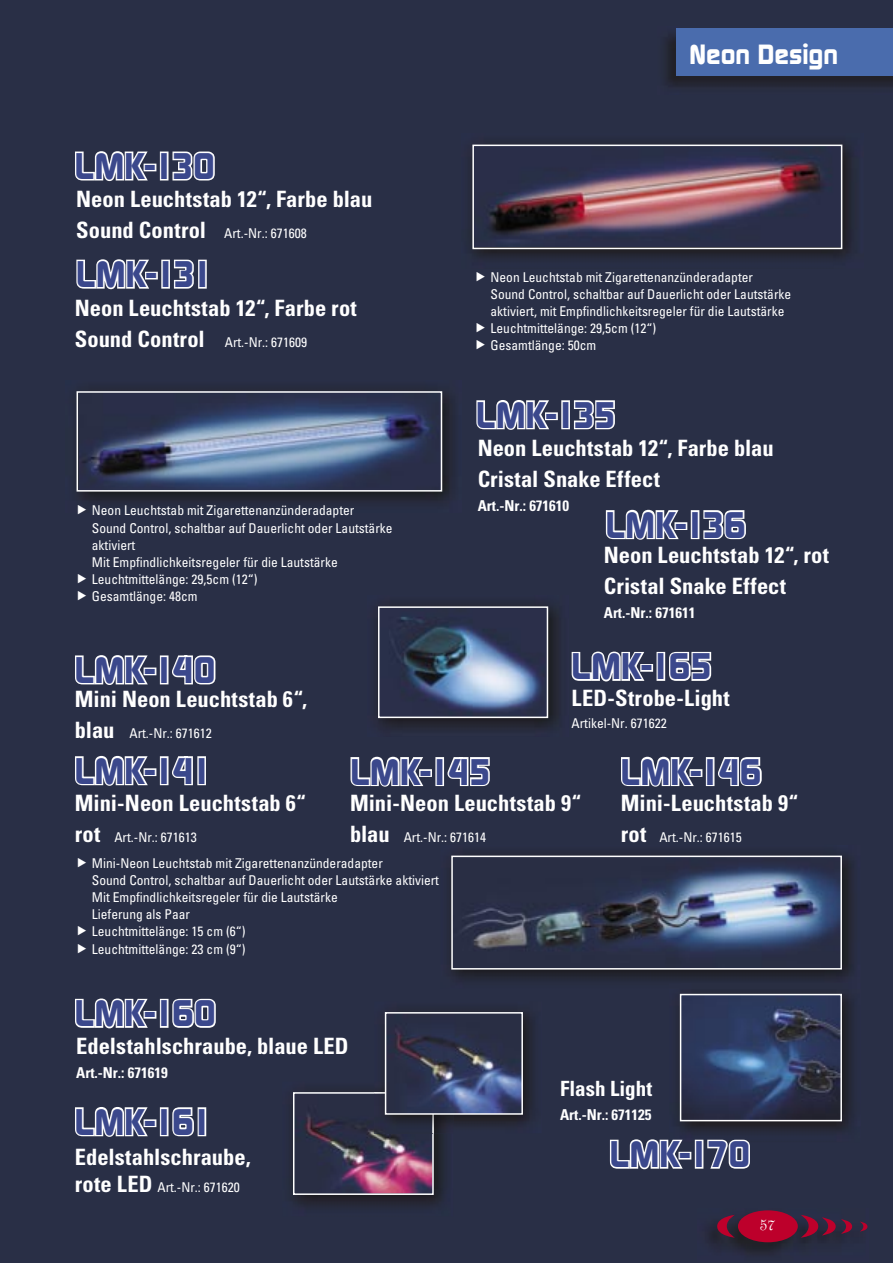
<style>
.page{position:relative;width:893px;height:1263px;background:#292f46}
.page>*{position:absolute;margin:0;border:0;box-sizing:border-box;transform-origin:0 0}
.t1{font:700 36px "Digital";letter-spacing:.005em;color:#3b488c}
.t2{font:700 27px "Digital";color:#fff}
.t3{font:700 condensed 22.5px/31.2px "Univers";color:#fff}
.t4{font:700 condensed 21px "Univers";color:#fff}
.t5{font:21px "French Script";color:#fff}
.t6{font:700 condensed 15px "Univers";color:#fff}
.t7{font:condensed 13.5px/17.1px "Univers";color:#fff}
.s1{font-weight:700;font-size:22.5px}
</style>
<div class="page">
<svg style="left:76px;top:259px;width:76px;height:31px"></svg>
<div style="left:145px;top:272px;width:13px;height:7px;border:3px solid #fff"></div>
<div style="left:161px;top:260px;width:9px;height:29px;border:3px solid #fff"></div>
<svg style="left:173px;top:259px;width:21px;height:30px"></svg>
<div style="left:198px;top:260px;width:9px;height:29px;border:3px solid #fff"></div>
<svg style="left:75px;top:151px;width:75px;height:31px"></svg>
<div style="left:144px;top:164px;width:12px;height:7px;border:3px solid #fff"></div>
<div style="left:160px;top:152px;width:8px;height:28px;border:3px solid #fff"></div>
<svg style="left:172px;top:151px;width:43px;height:30px"></svg>
<svg style="left:476px;top:400px;width:76px;height:30px"></svg>
<div style="left:545px;top:412px;width:13px;height:8px;border:3px solid #fff"></div>
<div style="left:561px;top:400px;width:9px;height:29px;border:3px solid #fff"></div>
<svg style="left:573px;top:400px;width:42px;height:30px"></svg>
<svg style="left:75px;top:755px;width:75px;height:31px"></svg>
<div style="left:144px;top:768px;width:12px;height:8px;border:3px solid #fff"></div>
<div style="left:160px;top:756px;width:8px;height:29px;border:3px solid #fff"></div>
<svg style="left:172px;top:756px;width:21px;height:30px"></svg>
<div style="left:197px;top:756px;width:9px;height:29px;border:3px solid #fff"></div>
<svg style="left:75px;top:655px;width:75px;height:30px"></svg>
<div style="left:144px;top:667px;width:12px;height:8px;border:3px solid #fff"></div>
<div style="left:160px;top:655px;width:8px;height:29px;border:3px solid #fff"></div>
<svg style="left:172px;top:655px;width:44px;height:30px"></svg>
<svg style="left:621px;top:756px;width:73px;height:31px"></svg>
<div style="left:690px;top:769px;width:12px;height:8px;border:3px solid #fff"></div>
<div style="left:706px;top:757px;width:8px;height:29px;border:3px solid #fff"></div>
<svg style="left:718px;top:757px;width:44px;height:30px"></svg>
<svg style="left:350px;top:756px;width:74px;height:31px"></svg>
<div style="left:419px;top:769px;width:13px;height:8px;border:3px solid #fff"></div>
<div style="left:435px;top:757px;width:9px;height:29px;border:3px solid #fff"></div>
<svg style="left:447px;top:757px;width:43px;height:30px"></svg>
<svg style="left:75px;top:1107px;width:75px;height:30px"></svg>
<div style="left:144px;top:1119px;width:12px;height:8px;border:3px solid #fff"></div>
<div style="left:160px;top:1107px;width:8px;height:29px;border:3px solid #fff"></div>
<svg style="left:172px;top:1107px;width:22px;height:30px"></svg>
<div style="left:198px;top:1107px;width:8px;height:29px;border:3px solid #fff"></div>
<svg style="left:75px;top:998px;width:75px;height:31px"></svg>
<div style="left:144px;top:1011px;width:12px;height:8px;border:3px solid #fff"></div>
<div style="left:160px;top:999px;width:8px;height:29px;border:3px solid #fff"></div>
<svg style="left:172px;top:998px;width:44px;height:30px"></svg>
<svg style="left:293px;top:1012px;width:230px;height:183px"></svg>
<img style="left:469px;top:143px;width:384px;height:116px">
<img style="left:472px;top:145px;width:370px;height:104px">
<img style="left:76px;top:389px;width:377px;height:113px">
<svg style="left:77px;top:391px;width:365px;height:101px"></svg>
<img style="left:449px;top:854px;width:404px;height:127px">
<img style="left:451px;top:855px;width:391px;height:114px">
<svg style="left:605px;top:509px;width:74px;height:31px"></svg>
<div style="left:674px;top:522px;width:13px;height:8px;border:3px solid #fff"></div>
<div style="left:691px;top:510px;width:8px;height:29px;border:3px solid #fff"></div>
<svg style="left:703px;top:510px;width:43px;height:30px"></svg>
<svg style="left:572px;top:652px;width:72px;height:29px"></svg>
<div style="left:640px;top:664px;width:13px;height:8px;border:3px solid #fff"></div>
<div style="left:656px;top:652px;width:9px;height:29px;border:3px solid #fff"></div>
<svg style="left:669px;top:651px;width:43px;height:30px"></svg>
<img style="left:376px;top:604px;width:184px;height:126px">
<svg style="left:378px;top:606px;width:170px;height:112px"></svg>
<img style="left:680px;top:992px;width:173px;height:139px">
<svg style="left:609px;top:994px;width:233px;height:176px"></svg>
<img style="left:708px;top:1210px;width:160px;height:45px">
<svg style="left:800px;top:1215px;width:52px;height:23px"></svg>
<svg style="left:860px;top:1221px;width:7px;height:10px"></svg>
<svg style="left:717px;top:1215px;width:18px;height:23px"></svg>
<div style="left:738px;top:1210px;width:60px;height:32px;background:#bd002b;border-radius:50%"></div>
<img style="left:665px;top:28px;width:228px;height:59px">
<div style="left:677px;top:29px;width:216px;height:46px;background:#4a6cad"></div>
<h1 class="t1" style="left:75px;top:145px;width:142px">LMK-130</h1>
<h3 class="t3" style="left:76px;top:183px;width:298px">Neon Leuchtstab 12“, Farbe blau</h3>
<p class="t7" style="left:76px;top:225px;width:232px"><span class="s1">Sound Control</span> Art.-Nr.: 671608</p>
<h1 class="t1" style="left:76px;top:253px;width:139px">LMK-131</h1>
<h3 class="t3" style="left:75px;top:292px;width:283px">Neon Leuchtstab 12“, Farbe rot</h3>
<p class="t7" style="left:75px;top:333px;width:234px"><span class="s1">Sound Control</span> Art.-Nr.: 671609</p>
<p class="t7" style="left:92px;top:502px;width:302px">Neon Leuchtstab mit Zigarettenanzünderadapter<br>Sound Control, schaltbar auf Dauerlicht oder Lautstärke aktiviert<br>Mit Empfindlichkeitsregeler für die Lautstärke Leuchtmittelänge: 29,5cm (12“)<br>Gesamtlänge: 48cm</p>
<h1 class="t1" style="left:75px;top:648px;width:142px">LMK-140</h1>
<h3 class="t3" style="left:75px;top:683px;width:234px">Mini Neon Leuchtstab 6“,</h3>
<p class="t7" style="left:75px;top:724px;width:139px"><span class="s1">blau</span> Art.-Nr.: 671612</p>
<h2 class="t2" style="left:690px;top:38px;width:150px">Neon Design</h2>
<p class="t7" style="left:490px;top:268px;width:302px">Neon Leuchtstab mit Zigarettenanzünderadapter<br>Sound Control, schaltbar auf Dauerlicht oder Lautstärke aktiviert, mit Empfindlichkeitsregeler für die Lautstärke Leuchtmittelänge: 29,5cm (12“)<br>Gesamtlänge: 50cm</p>
<h1 class="t1" style="left:476px;top:393px;width:141px">LMK-135</h1>
<h3 class="t3" style="left:478px;top:432px;width:298px">Neon Leuchtstab 12“, Farbe blau<br>Cristal Snake Effect</h3>
<p class="t6" style="left:478px;top:496px;width:93px">Art.-Nr.: 671610</p>
<h1 class="t1" style="left:606px;top:503px;width:142px">LMK-136</h1>
<h3 class="t3" style="left:604px;top:539px;width:227px">Neon Leuchtstab 12“, rot<br>Cristal Snake Effect</h3>
<p class="t6" style="left:604px;top:603px;width:93px">Art.-Nr.: 671611</p>
<h1 class="t1" style="left:571px;top:645px;width:142px">LMK-165</h1>
<h3 class="t3" style="left:571px;top:683px;width:160px">LED-Strobe-Light</h3>
<p class="t7" style="left:571px;top:714px;width:97px">Artikel-Nr. 671622</p>
<h1 class="t1" style="left:75px;top:749px;width:139px">LMK-141</h1>
<h3 class="t3" style="left:75px;top:787px;width:233px">Mini-Neon Leuchtstab 6“</h3>
<p class="t7" style="left:75px;top:828px;width:124px"><span class="s1">rot</span> Art.-Nr.: 671613</p>
<h1 class="t1" style="left:350px;top:750px;width:142px">LMK-145</h1>
<h3 class="t3" style="left:350px;top:787px;width:233px">Mini-Neon Leuchtstab 9“</h3>
<p class="t7" style="left:350px;top:828px;width:138px"><span class="s1">blau</span> Art.-Nr.: 671614</p>
<p class="t7" style="left:92px;top:854px;width:349px">Mini-Neon Leuchtstab mit Zigarettenanzünderadapter<br>Sound Control, schaltbar auf Dauerlicht oder Lautstärke aktiviert Mit Empfindlichkeitsregeler für die Lautstärke<br>Lieferung als Paar<br>Leuchtmittelänge: 15 cm (6“)<br>Leuchtmittelänge: 23 cm (9“)</p>
<h1 class="t1" style="left:75px;top:992px;width:143px">LMK-160</h1>
<h3 class="t3" style="left:76px;top:1031px;width:274px">Edelstahlschraube, blaue LED</h3>
<p class="t6" style="left:76px;top:1064px;width:93px">Art.-Nr.: 671619</p>
<h1 class="t1" style="left:621px;top:750px;width:143px">LMK-146</h1>
<h3 class="t3" style="left:621px;top:787px;width:179px">Mini-Leuchtstab 9“</h3>
<p class="t7" style="left:621px;top:828px;width:123px"><span class="s1">rot</span> Art.-Nr.: 671615</p>
<h1 class="t1" style="left:75px;top:1100px;width:140px">LMK-161</h1>
<h3 class="t3" style="left:75px;top:1141px;width:177px">Edelstahlschraube,</h3>
<p class="t7" style="left:75px;top:1178px;width:167px"><span class="s1">rote LED</span> Art.-Nr.: 671620</p>
<h3 class="t4" style="left:560px;top:1075px;width:94px">Flash Light</h3>
<p class="t6" style="left:560px;top:1105px;width:93px">Art.-Nr.: 671125</p>
<h1 class="t1" style="left:610px;top:1133px;width:142px">LMK-170</h1>
<h3 class="t5" style="left:760px;top:1210px;width:17px">57</h3>
</div>
